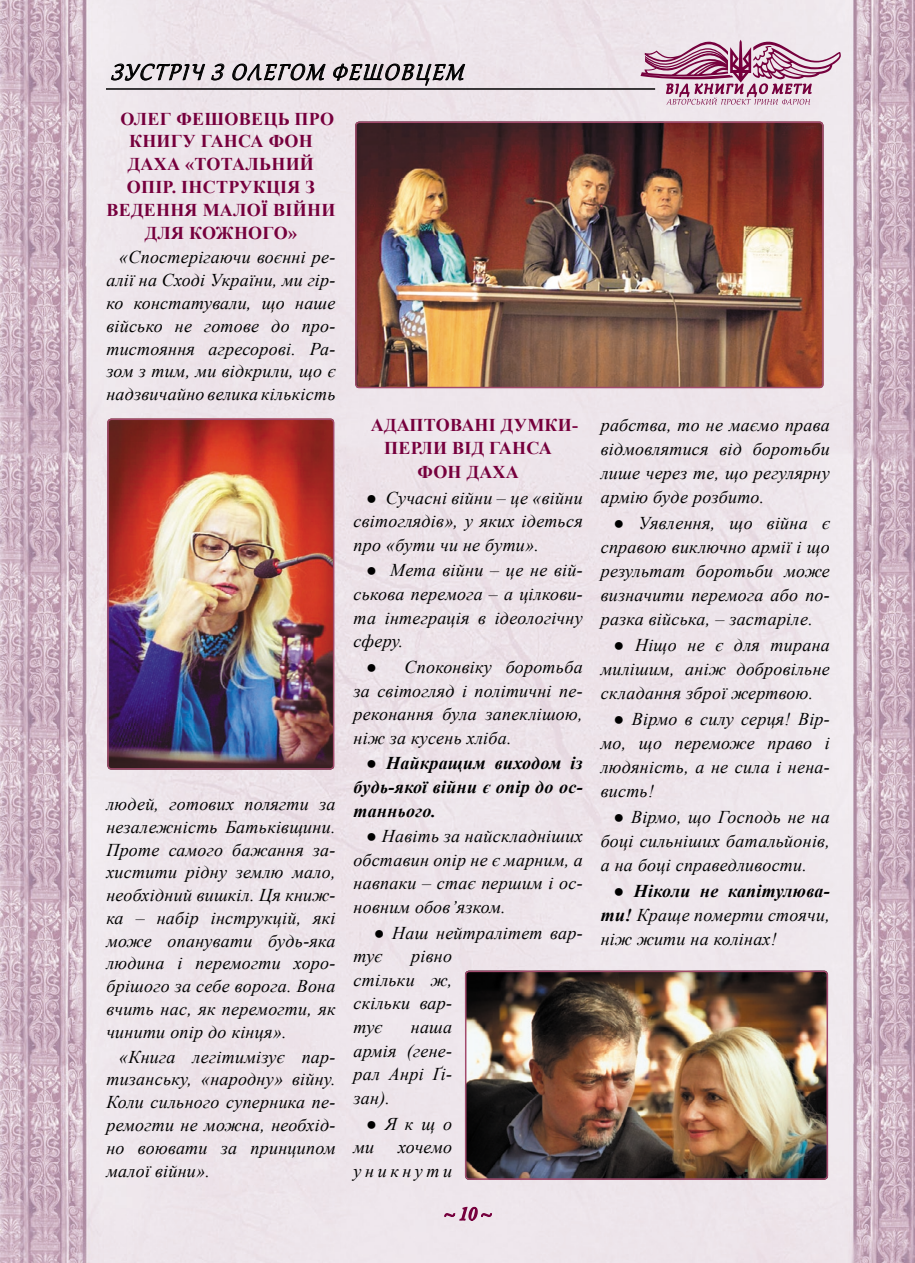
<style>
.page{position:relative;width:915px;height:1263px;background:#fff}
.page>*{position:absolute;margin:0;border:0;box-sizing:border-box;transform-origin:0 0}
.t1{font:italic 27px "Gabriola";color:#000}
.t2{font:italic 18px/22.8px "Times New Roman";letter-spacing:.015em;color:#000;text-align:justify}
.t3{font:700 18px "Times New Roman";letter-spacing:.015em;color:#76003d}
.t4{font:italic 700 18px/23.5px "Times New Roman";letter-spacing:.015em;color:#000;text-align:justify}
.t5{font:italic 18px/23.5px "Times New Roman";letter-spacing:.2em;color:#000;text-align:right}
.s1{font-style:normal}
.s2{font-weight:400}
.s3{font-weight:700}
</style>
<div class="page">
<img style="left:0;top:0;width:914px;height:1263px">
<svg style="left:640px;top:40px;width:200px;height:65px;background:#cca6bb"></svg>
<hr style="left:106px;top:88px;width:549px;height:2px;background:#000">
<svg style="left:111px;top:60px;width:94px;height:21px;background:#b6b0b4"></svg>
<svg style="left:211px;top:63px;width:14px;height:18px"></svg>
<svg style="left:232px;top:61px;width:94px;height:20px;background:#ada6ab"></svg>
<svg style="left:332px;top:61px;width:133px;height:25px;background:#b4acb1"></svg>
<svg style="left:443px;top:1206px;width:50px;height:16px"></svg>
<img style="left:465px;top:971px;width:362px;height:209px;border-radius:4px">
<div style="left:465px;top:971px;width:362px;height:209px;border:2px solid #a24a6c;border-radius:4px"></div>
<img style="left:355px;top:122px;width:468px;height:266px;border-radius:4px">
<div style="left:355px;top:122px;width:468px;height:266px;border:2px solid #a24a6c;border-radius:4px"></div>
<img style="left:107px;top:418px;width:227px;height:351px;border-radius:4px">
<div style="left:107px;top:418px;width:227px;height:352px;border:2px solid #a24a6c;border-radius:3px"></div>
<h1 class="t1" style="left:110px;top:54px;width:184px">зустрічз олегом</h1>
<h1 class="t1" style="left:331px;top:54px;width:50px">фешов</h1>
<h1 class="t1" style="left:414px;top:54px;width:54px">цем</h1>
<p class="t3" style="left:120px;top:106px;width:215px">ОЛЕГ ФЕШОВЕЦЬ ПРО</p>
<p class="t3" style="left:129px;top:129px;width:185px">КНИГУ ГАНСА ФОН</p>
<p class="t3" style="left:128px;top:152px;width:187px">ДАХА «ТОТАЛЬНИЙ</p>
<p class="t3" style="left:127px;top:175px;width:190px">ОПІР. ІНСТРУКЦІЯ З</p>
<p class="t3" style="left:106px;top:197px;width:216px">ВЕДЕННЯ МАЛОЇ ВІЙНИ</p>
<p class="t3" style="left:145px;top:220px;width:154px">ДЛЯ КОЖНОГО»</p>
<p class="t2" style="left:106px;top:246px;width:230px;text-indent:13px">«Спостерігаючи воєнні ре&shy;алії на Сході України, ми гір&shy;ко констатували, що наше військо не готове до про&shy;тистояння агресорові. Ра&shy;зом з тим, ми відкрили, що є надзвичайно велика кількість</p>
<p class="t2" style="left:106px;top:792px;width:230px">людей, готових полягти за незалежність Батьківщини.<br>Проте самого бажання за&shy;хистити рідну землю мало, необхідний вишкіл. Ця книж&shy;ка – набір інструкцій, які може опанувати будь-яка людина і перемогти хоро&shy;брішого за себе ворога. Вона вчить нас, як перемогти, як чинити опір до кінця».</p>
<p class="t2" style="left:106px;top:1045px;width:230px;text-indent:13px">«Книга легітимізує пар&shy;тизанську, «народну» війну.<br>Коли сильного суперника пе&shy;ремогти не можна, необхід&shy;но воювати за принципом малої війни».</p>
<p class="t3" style="left:370px;top:412px;width:209px">АДАПТОВАНІ ДУМКИ-</p>
<p class="t3" style="left:384px;top:436px;width:169px">ПЕРЛИ ВІД ГАНСА</p>
<p class="t3" style="left:417px;top:459px;width:103px">ФОН ДАХА</p>
<p class="t2" style="left:353px;top:485px;width:230px;line-height:23.5px;text-indent:13px"><span class="s1">●</span> Сучасні війни – це «війни світоглядів», у яких ідеться про «бути чи не бути».</p>
<p class="t2" style="left:353px;top:558px;width:230px;line-height:23.5px;text-indent:13px">● Мета війни – це не вій&shy;ськова перемога – а цілкови&shy;та інтеграція в ідеологічну сферу.</p>
<p class="t2" style="left:353px;top:655px;width:230px;line-height:23.5px;text-indent:13px">● Споконвіку боротьба за світогляд і політичні пе&shy;реконання була запеклішою, ніж за кусень хліба.</p>
<p class="t4" style="left:353px;top:751px;width:230px;text-indent:13px"><span class="s2">●</span> Найкращим виходом із будь-якої війни є опір до ос&shy;т аннього.</p>
<p class="t2" style="left:353px;top:824px;width:230px;line-height:23.5px;text-indent:13px">● Навіть за найскладніших обставин опір не є марним, а навпаки – стає першим і ос&shy;новним обов’язком.</p>
<p class="t2" style="left:353px;top:920px;width:230px;line-height:23.5px;text-indent:20px">● Наш нейтралітет вар&shy;тує</p>
<p class="t2" style="left:353px;top:944px;width:100px;line-height:23.5px;text-indent:58px">рівно стільки ж, скільки вар&shy;тує</p>
<p class="t2" style="left:353px;top:1015px;width:100px;line-height:23.5px;text-indent:57px">наша армія (гене&shy;рал Анрі Ґі&shy;зан).</p>
<p class="t2" style="left:353px;top:1111px;width:100px;line-height:23.5px;text-indent:13px">●Якщо ми</p>
<p class="t5" style="left:353px;top:1135px;width:100px">хочемо уникнути</p>
<p class="t2" style="left:600px;top:413px;width:230px;line-height:24px">рабства, то не маємо права відмовлятися від боротьби лише через те, що регулярну армію буде розбито.</p>
<p class="t2" style="left:600px;top:511px;width:230px;line-height:24px;text-indent:13px">● Уявлення, що війна є справою виключно армії і що результат боротьби може визначити перемога або по&shy;разка війська, – застаріле.</p>
<p class="t2" style="left:600px;top:633px;width:230px;line-height:24px;text-indent:13px">● Ніщо не є для тирана милішим, аніж добровільне складання зброї жертвою.</p>
<p class="t2" style="left:600px;top:707px;width:230px;line-height:24px;text-indent:13px">● Вірмо в силу серця! Вір&shy;мо, що переможе право і людяність, а не сила і нена&shy;висть!</p>
<p class="t2" style="left:600px;top:805px;width:230px;line-height:24px;text-indent:13px">● Вірмо, що Господь не на боці сильніших батальйонів, а на боці справедливости.</p>
<p class="t2" style="left:600px;top:879px;width:230px;line-height:24px;text-indent:13px">● <span class="s3">Ніколи не капітулюва&shy;ти!</span> Краще померти стоячи, ніж жити на колінах!</p>
</div>
